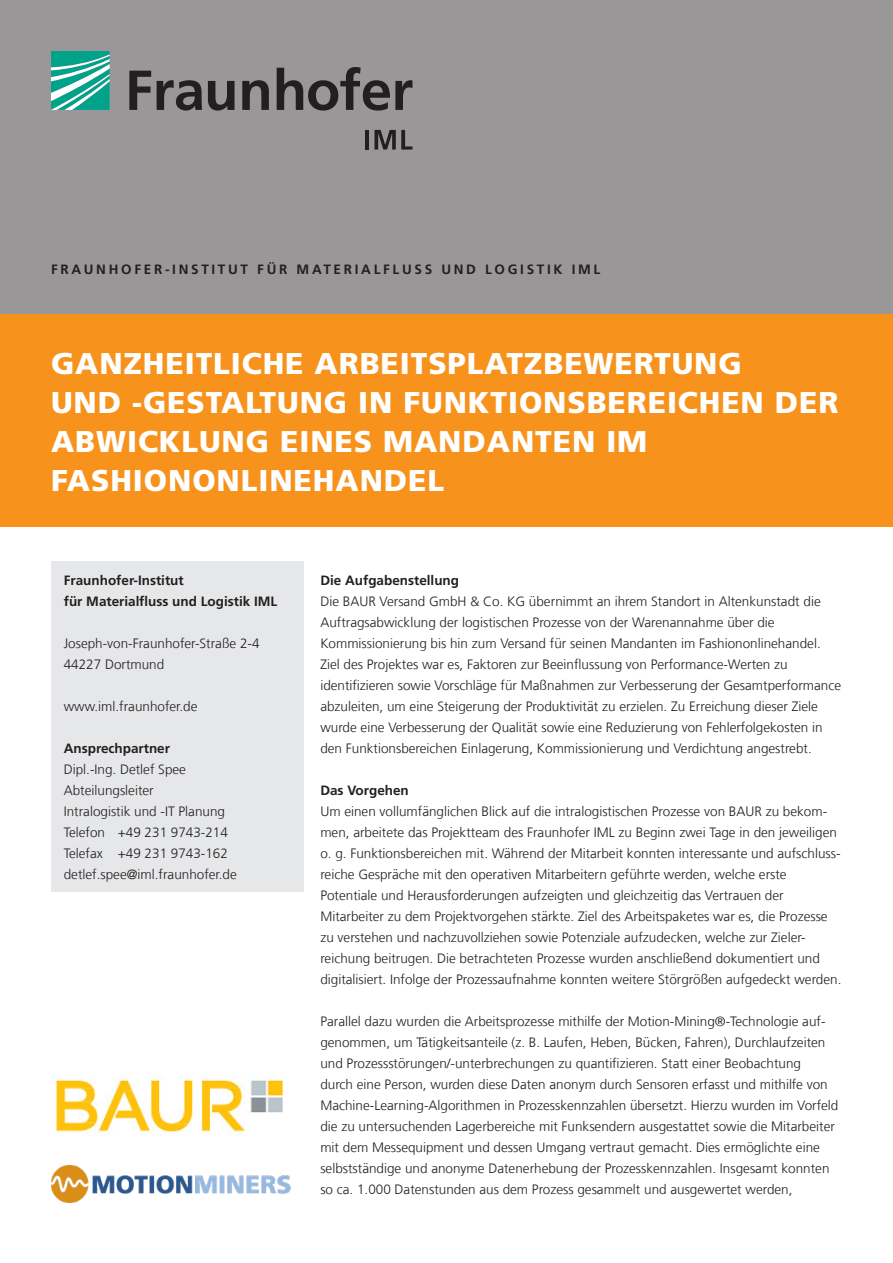
<style>
.page{position:relative;width:893px;height:1263px;background:#fff}
.page>*{position:absolute;margin:0;border:0;box-sizing:border-box;transform-origin:0 0}
._00_Titel{font:900 30px/39px "Frutiger LT Com";letter-spacing:.03em;color:#fff}
._06_Fließtext{font:300 13.5px/21px "Frutiger LT Com";color:#231f20}
._07_Zwischenüberschr{font:700 13.5px "Frutiger LT Com";color:#231f20}
._10_Institutsname{font:700 13.5px "Frutiger LT Com";letter-spacing:.2em;color:#231f20}
._06_Fließtext-2{font:700 13.5px "Frutiger LT Com";color:#231f20}
</style>
<div class="page">
<div style="left:0;top:0;width:893px;height:315px;background:#999798"></div>
<div style="left:0;top:315px;width:893px;height:212px;background:#f7931d"></div>
<svg style="left:51px;top:51px;width:59px;height:59px;background:#4abba9"></svg>
<svg style="left:129px;top:67px;width:283px;height:44px"></svg>
<hr style="left:366px;top:130px;width:3px;height:20px;background:#231f20">
<svg style="left:374px;top:130px;width:38px;height:20px"></svg>
<div style="left:51px;top:561px;width:252px;height:331px;background:#e6e7e9"></div>
<img style="left:53px;top:1075px;width:230px;height:60px">
<img style="left:51px;top:1165px;width:240px;height:38px">
<p class="_10_Institutsname" style="left:51px;top:261px;width:551px">FRAUNHOFER-INSTITUT FÜR MATERIALFLUSS UND LOGISTIK IML</p>
<p class="_00_Titel" style="left:51px;top:344px;width:692px">GANZHEITLICHE ARBEITSPLATZBEWERTUNG</p>
<p class="_00_Titel" style="left:51px;top:383px;width:789px">UND -GESTALTUNG IN FUNKTIONSBEREICHEN DER<br>ABWICKLUNG EINES MANDANTEN IM</p>
<p class="_00_Titel" style="left:51px;top:461px;width:394px">FASHIONONLINEHANDEL</p>
<p class="_07_Zwischenüberschr" style="left:64px;top:572px;width:122px">Fraunhofer-Institut</p>
<p class="_07_Zwischenüberschr" style="left:64px;top:593px;width:215px">für Materialfluss und Logistik IML</p>
<p class="_06_Fließtext" style="left:64px;top:633px;width:197px">Joseph-von-Fraunhofer-Straße 2-4</p>
<p class="_06_Fließtext" style="left:64px;top:654px;width:102px">44227 Dortmund</p>
<p class="_06_Fließtext" style="left:64px;top:696px;width:135px">www.iml.fraunhofer.de</p>
<p class="_07_Zwischenüberschr" style="left:64px;top:740px;width:108px">Ansprechpartner</p>
<p class="_06_Fließtext" style="left:64px;top:759px;width:124px">Dipl.-Ing. Detlef Spee</p>
<p class="_06_Fließtext" style="left:64px;top:780px;width:92px">Abteilungsleiter</p>
<p class="_06_Fließtext" style="left:64px;top:801px;width:163px">Intralogistik und -IT Planung</p>
<p class="_06_Fließtext" style="left:64px;top:822px;width:166px">Telefon +49 231 9743-214</p>
<p class="_06_Fließtext" style="left:64px;top:843px;width:166px">Telefax +49 231 9743-162</p>
<p class="_06_Fließtext" style="left:64px;top:864px;width:175px">detlef.spee@iml.fraunhofer.de</p>
<p class="_06_Fließtext-2" style="left:320px;top:572px;width:140px">Die Aufgabenstellung</p>
<p class="_06_Fließtext" style="left:320px;top:591px;width:502px">Die BAUR Versand GmbH &amp; Co. KG übernimmt an ihrem Standort in Altenkunstadt die<br>Auftragsabwicklung der logistischen Prozesse von der Warenannahme über die</p>
<p class="_06_Fließtext" style="left:320px;top:633px;width:502px">Kommissionierung bis hin zum Versand für seinen Mandanten im Fashiononlinehandel.</p>
<p class="_06_Fließtext" style="left:320px;top:654px;width:522px">Ziel des Projektes war es, Faktoren zur Beeinflussung von Performance-Werten zu identifizieren sowie Vorschläge für Maßnahmen zur Verbesserung der Gesamtperformance abzuleiten, um eine Steigerung der Produktivität zu erzielen. Zu Erreichung dieser Ziele wurde eine Verbesserung der Qualität sowie eine Reduzierung von Fehlerfolgekosten in den Funktionsbereichen Einlagerung, Kommissionierung und Verdichtung angestrebt.</p>
<p class="_06_Fließtext-2" style="left:320px;top:782px;width:90px">Das Vorgehen</p>
<p class="_06_Fließtext" style="left:320px;top:801px;width:522px">Um einen vollumfänglichen Blick auf die intralogistischen Prozesse von BAUR zu bekom&shy;men, arbeitete das Projektteam des Fraunhofer IML zu Beginn zwei Tage in den jeweiligen o. g. Funktionsbereichen mit. Während der Mitarbeit konnten interessante und aufschluss&shy;reiche Gespräche mit den operativen Mitarbeitern geführte werden, welche erste</p>
<p class="_06_Fließtext" style="left:320px;top:885px;width:465px">Potentiale und Herausforderungen aufzeigten und gleichzeitig das Vertrauen der</p>
<p class="_06_Fließtext" style="left:320px;top:906px;width:523px">Mitarbeiter zu dem Projektvorgehen stärkte. Ziel des Arbeitspaketes war es, die Prozesse zu verstehen und nachzuvollziehen sowie Potenziale aufzudecken, welche zur Zieler&shy;reichung beitrugen. Die betrachteten Prozesse wurden anschließend dokumentiert und digitalisiert. Infolge der Prozessaufnahme konnten weitere Störgrößen aufgedeckt werden.</p>
<p class="_06_Fließtext" style="left:320px;top:1011px;width:520px">Parallel dazu wurden die Arbeitsprozesse mithilfe der Motion-Mining®-Technologie auf&shy;genommen, um Tätigkeitsanteile (z. B. Laufen, Heben, Bücken, Fahren), Durchlaufzeiten und Prozessstörungen/-unterbrechungen zu quantifizieren. Statt einer Beobachtung<br>durch eine Person, wurden diese Daten anonym durch Sensoren erfasst und mithilfe von Machine-Learning-Algorithmen in Prozesskennzahlen übersetzt. Hierzu wurden im Vorfeld die zu untersuchenden Lagerbereiche mit Funksendern ausgestattet sowie die Mitarbeiter mit dem Messequipment und dessen Umgang vertraut gemacht. Dies ermöglichte eine selbstständige und anonyme Datenerhebung der Prozesskennzahlen. Insgesamt konnten so ca. 1.000 Datenstunden aus dem Prozess gesammelt und ausgewertet werden,</p>
</div>
